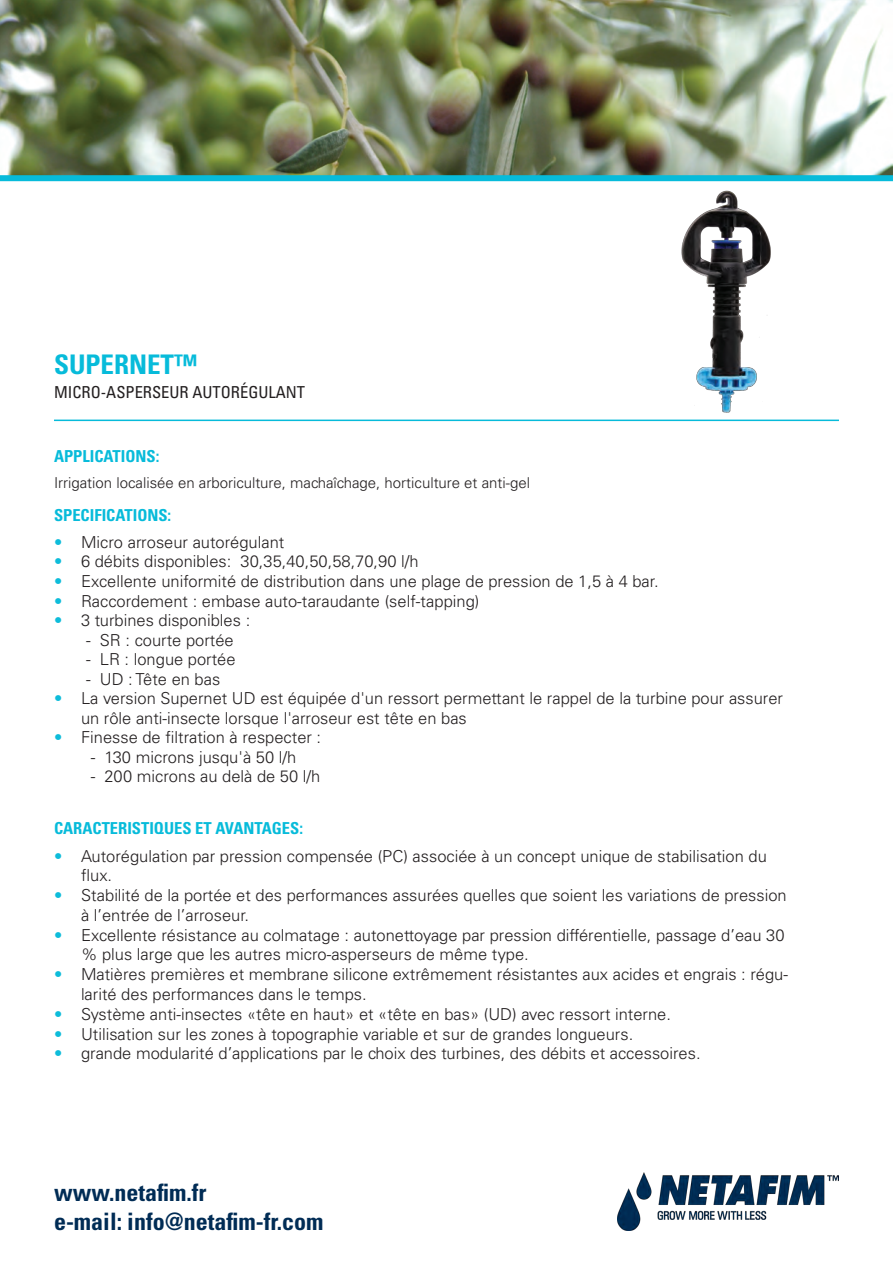
<style>
.page{position:relative;width:893px;height:1263px;background:#fff}
.page>*{position:absolute;margin:0;border:0;box-sizing:border-box;transform-origin:0 0}
.t1{font:700 condensed 27px "Univers LT Std";color:#07bbda}
.t2{font:700 condensed 24px/28.8px "Univers LT Std";color:#002c55}
.t3{font:300 16.5px/19.8px "Univers LT Std";color:#231f20}
.t4{font:700 condensed 16.5px "Univers LT Std";color:#07bbda}
.t5{font:condensed 16.5px "Univers LT Std";color:#231f20}
.t6{font:300 15px "Univers LT Std";color:#231f20}
.s1{color:#0dbcda}
</style>
<div class="page">
<img style="left:0;top:0;width:893px;height:175px">
<img style="left:681px;top:190px;width:90px;height:177px">
<img style="left:618px;top:1172px;width:221px;height:58px">
<div style="left:0;top:175px;width:893px;height:6px;background:#07bbda"></div>
<hr style="left:54px;top:420px;width:785px;height:1px;background:#07bbda">
<img style="left:696px;top:367px;width:61px;height:46px">
<h1 class="t1" style="left:54px;top:348px;width:145px">SUPERNET™</h1>
<p class="t5" style="left:54px;top:381px;width:253px">MICRO-ASPERSEUR AUTORÉGULANT</p>
<p class="t4" style="left:54px;top:446px;width:107px">APPLICATIONS:</p>
<p class="t6" style="left:54px;top:473px;width:478px">Irrigation localisée en arboriculture, machaîchage, horticulture et anti-gel</p>
<p class="t4" style="left:54px;top:505px;width:119px">SPECIFICATIONS:</p>
<p class="t3" style="left:54px;top:532px;width:232px"><span class="s1">•</span> Micro arroseur autorégulant</p>
<p class="t3" style="left:54px;top:552px;width:366px"><span class="s1">•</span> 6 débits disponibles: 30,35,40,50,58,70,90 l/h</p>
<p class="t3" style="left:54px;top:571px;width:606px"><span class="s1">•</span> Excellente uniformité de distribution dans une plage de pression de 1,5 à 4 bar.</p>
<p class="t3" style="left:54px;top:591px;width:427px"><span class="s1">•</span> Raccordement : embase auto-taraudante (self-tapping)</p>
<p class="t3" style="left:54px;top:610px;width:198px"><span class="s1">•</span> 3 turbines disponibles :</p>
<p class="t3" style="left:86px;top:630px;width:149px">- SR : courte portée</p>
<p class="t3" style="left:86px;top:649px;width:151px">- LR : longue portée</p>
<p class="t3" style="left:86px;top:669px;width:136px">- UD : Tête en bas</p>
<p class="t3" style="left:81px;top:689px;width:704px;text-indent:-27px"><span class="s1">•</span> La version Supernet UD est équipée d'un ressort permettant le rappel de la turbine pour assurer un rôle anti-insecte lorsque l'arroseur est tête en bas</p>
<p class="t3" style="left:54px;top:727px;width:269px"><span class="s1">•</span> Finesse de filtration à respecter :</p>
<p class="t3" style="left:91px;top:747px;width:207px">- 130 microns jusqu'à 50 l/h</p>
<p class="t3" style="left:91px;top:766px;width:231px">- 200 microns au delà de 50 l/h</p>
<p class="t4" style="left:54px;top:818px;width:251px">CARACTERISTIQUES ET AVANTAGES:</p>
<p class="t3" style="left:81px;top:846px;width:687px;text-indent:-27px"><span class="s1">•</span> Autorégulation par pression compensée (PC) associée à un concept unique de stabilisation du flux.</p>
<p class="t3" style="left:81px;top:885px;width:707px;text-indent:-27px"><span class="s1">•</span> Stabilité de la portée et des performances assurées quelles que soient les variations de pression à l’entrée de l’arroseur.</p>
<p class="t3" style="left:81px;top:925px;width:705px;text-indent:-27px"><span class="s1">•</span> Excellente résistance au colmatage : autonettoyage par pression différentielle, passage d’eau 30 % plus large que les autres micro-asperseurs de même type.</p>
<p class="t3" style="left:81px;top:964px;width:708px;text-indent:-27px"><span class="s1">•</span> Matières premières et membrane silicone extrêmement résistantes aux acides et engrais : régu&shy;larité des performances dans le temps.</p>
<p class="t3" style="left:54px;top:1004px;width:619px"><span class="s1">•</span> Système anti-insectes «tête en haut» et «tête en bas» (UD) avec ressort interne.</p>
<p class="t3" style="left:54px;top:1024px;width:581px"><span class="s1">•</span> Utilisation sur les zones à topographie variable et sur de grandes longueurs.</p>
<p class="t3" style="left:54px;top:1043px;width:648px"><span class="s1">•</span> grande modularité d’applications par le choix des turbines, des débits et accessoires.</p>
<h2 class="t2" style="left:54px;top:1178px;width:271px">www.netafim.fr<br>e-mail: info@netafim-fr.com</h2>
</div>
